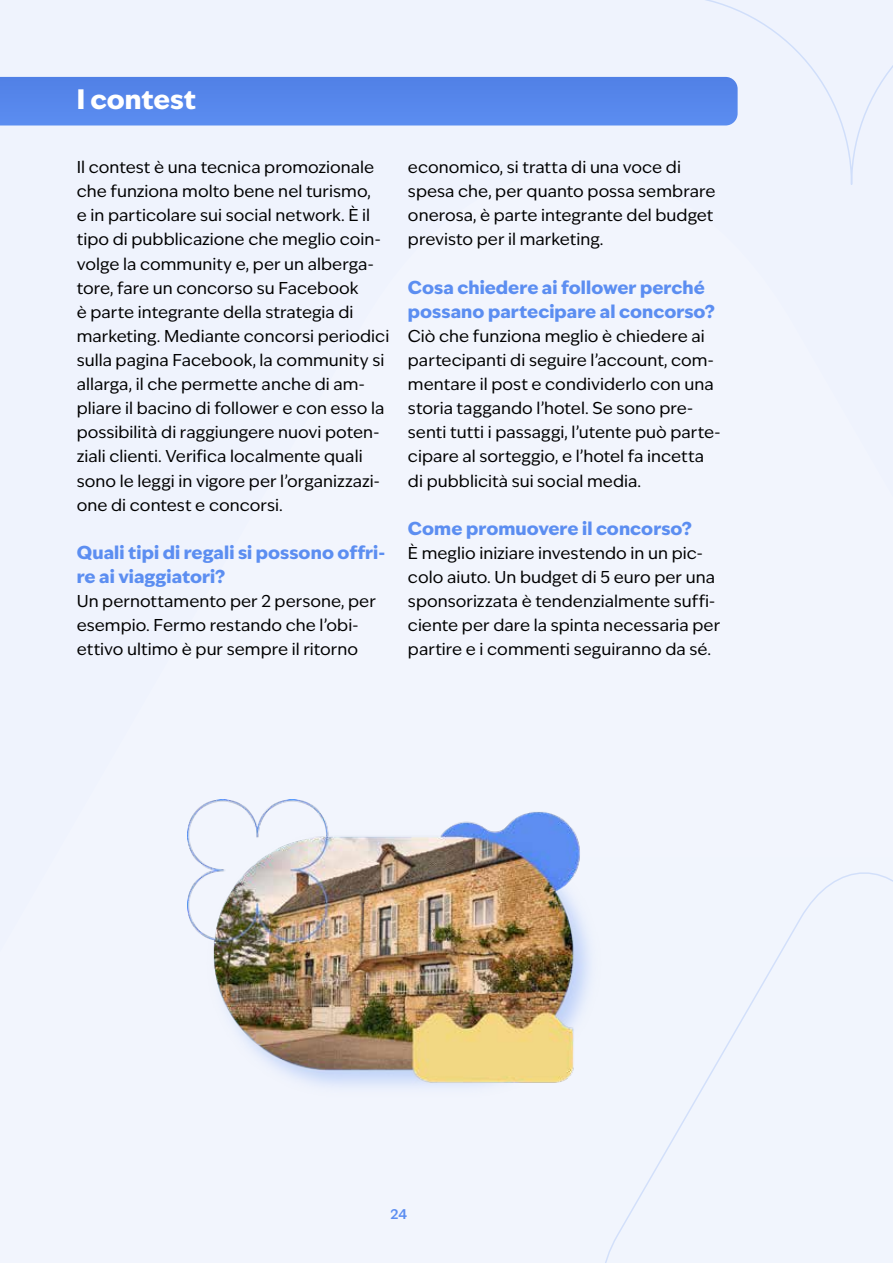
<style>
.page{position:relative;width:893px;height:1263px;background:#fff}
.page>*{position:absolute;margin:0;border:0;box-sizing:border-box;transform-origin:0 0}
.t1{font:800 27px "Ivy Epic";letter-spacing:-.005em;color:#fff}
.t2{font:800 18px/24.2px "Ivy Epic";color:#5c8ef1}
.t3{font:16.5px/24.2px "Ivy Epic";letter-spacing:.005em;color:#000}
.t4{font:600 13.5px "Ivy Epic";color:#5c8ef1}
</style>
<div class="page">
<div style="left:0;top:186px;width:893px;height:1077px;background:#f2f5fd"></div>
<div style="left:600px;top:871px;width:293px;height:392px;background:#f1f5fd"></div>
<img style="left:187px;top:800px;width:424px;height:297px">
<svg style="left:0;top:0;width:893px;height:186px"></svg>
<h1 class="t1" style="left:77px;top:81px;width:121px">I contest</h1>
<p class="t3" style="left:77px;top:155px;width:314px">Il contest è una tecnica promozionale che funziona molto bene nel turismo,<br>e in particolare sui social network. È il tipo di pubblicazione che meglio coin&shy;volge la community e, per un alberga&shy;tore, fare un concorso su Facebook<br>è parte integrante della strategia di marketing. Mediante concorsi periodici sulla pagina Facebook, la community si allarga, il che permette anche di am&shy;pliare il bacino di follower e con esso la possibilità di raggiungere nuovi poten&shy;ziali clienti. Verifica localmente quali sono le leggi in vigore per l’organizzazi&shy;one di contest e concorsi.</p>
<p class="t2" style="left:77px;top:540px;width:310px">Quali tipi di regali si possono offri&shy;re ai viaggiatori?</p>
<p class="t3" style="left:77px;top:589px;width:301px">Un pernottamento per 2 persone, per esempio. Fermo restando che l’obi&shy;ettivo ultimo è pur sempre il ritorno</p>
<p class="t3" style="left:408px;top:155px;width:309px">economico, si tratta di una voce di spesa che, per quanto possa sembrare onerosa, è parte integrante del budget previsto per il marketing.</p>
<p class="t2" style="left:408px;top:275px;width:308px">Cosa chiedere ai follower perché possano partecipare al concorso?</p>
<p class="t3" style="left:408px;top:324px;width:314px">Ciò che funziona meglio è chiedere ai partecipanti di seguire l’account, com&shy;mentare il post e condividerlo con una storia taggando l’hotel. Se sono pre&shy;senti tutti i passaggi, l’utente può parte&shy;cipare al sorteggio, e l’hotel fa incetta di pubblicità sui social media.</p>
<p class="t2" style="left:408px;top:516px;width:285px">Come promuovere il concorso?</p>
<p class="t3" style="left:408px;top:541px;width:314px">È meglio iniziare investendo in un pic&shy;colo aiuto. Un budget di 5 euro per una sponsorizzata è tendenzialmente suffi&shy;ciente per dare la spinta necessaria per partire e i commenti seguiranno da sé.</p>
<p class="t4" style="left:391px;top:1205px;width:18px">24</p>
</div>
